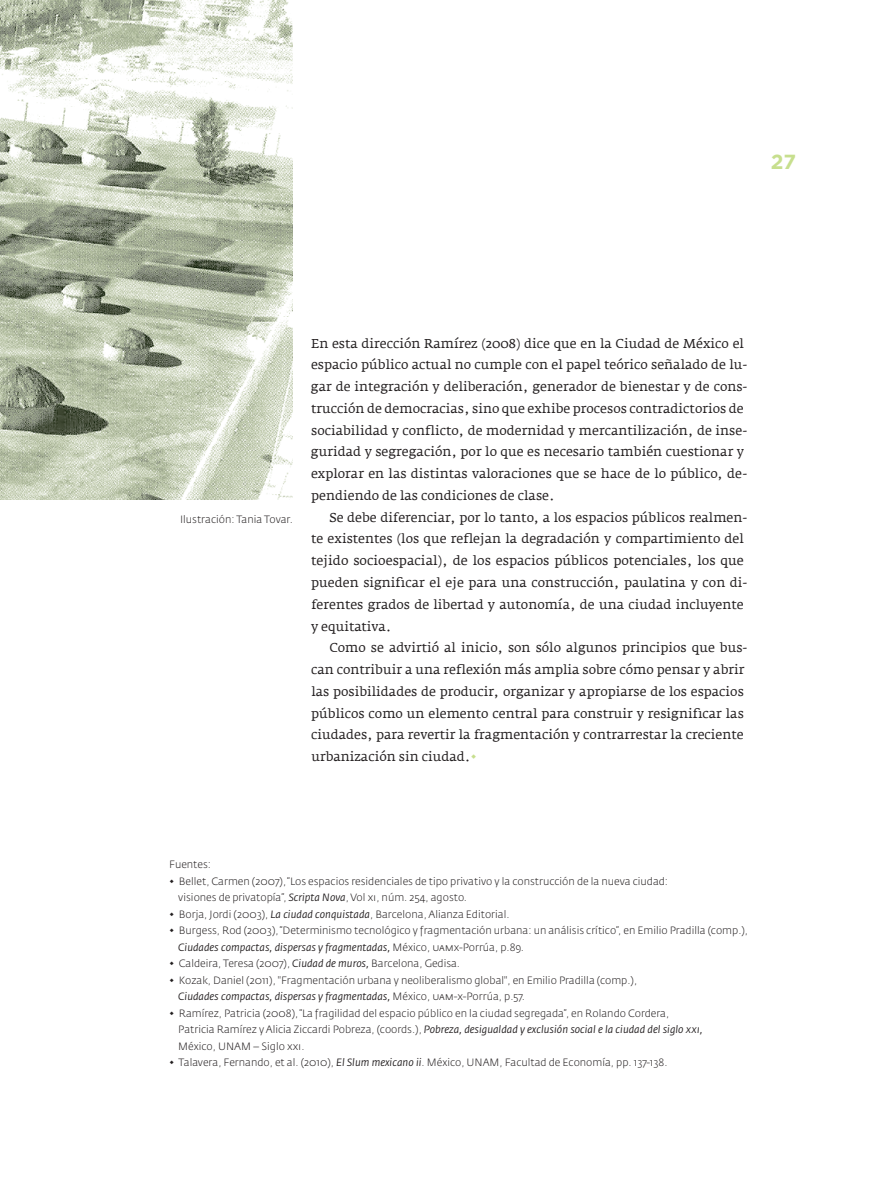
<style>
.page{position:relative;width:872px;height:1191px;background:#fff}
.page>*{position:absolute;margin:0;border:0;box-sizing:border-box;transform-origin:0 0}
.t1{font:700 20.4px "Gotham";color:#c7df8e}
.t2{font:12.9px "Fedra Serif A";color:#231f20}
.t3{font:12.75px "Fedra Serif A";color:#231f20}
.t4{font:300 10.5px/16.5px "Fedra Sans Std";color:#231f20}
.s1{font-family:"Fedra Sans Std";color:#c7df8e}
.s2{font-weight:400;font-style:italic}
</style>
<div class="page">
<img style="left:0;top:0;width:293px;height:500px">
<p class="t1" style="left:770px;top:150px;width:27px">27</p>
<p class="t4" style="left:180px;top:511px;width:114px">Ilustración: Tania Tovar.</p>
<p class="t3" style="left:311px;top:336px;width:434px">En esta dirección Ramírez (2008) dice que en la Ciudad de México el</p>
<p class="t3" style="left:311px;top:357px;width:438px">espacio público actual no cumple con el papel teórico señalado de lu-</p>
<p class="t3" style="left:311px;top:379px;width:438px">gar de integración y deliberación, generador de bienestar y de cons-</p>
<p class="t3" style="left:311px;top:401px;width:434px">trucción de democracias, sino que exhibe procesos contradictorios de</p>
<p class="t3" style="left:311px;top:423px;width:438px">sociabilidad y conflicto, de modernidad y mercantilización, de inse-</p>
<p class="t3" style="left:311px;top:444px;width:435px">guridad y segregación, por lo que es necesario también cuestionar y</p>
<p class="t3" style="left:311px;top:466px;width:438px">explorar en las distintas valoraciones que se hace de lo público, de-</p>
<p class="t3" style="left:311px;top:488px;width:245px">pendiendo de las condiciones de clase.</p>
<p class="t3" style="left:329px;top:510px;width:419px">Se debe diferenciar, por lo tanto, a los espacios públicos realmen-</p>
<p class="t3" style="left:311px;top:531px;width:434px">te existentes (los que reflejan la degradación y compartimiento del</p>
<p class="t2" style="left:311px;top:553px;width:434px">tejido socioespacial), de los espacios públicos potenciales, los que</p>
<p class="t3" style="left:311px;top:575px;width:438px">pueden significar el eje para una construcción, paulatina y con di-</p>
<p class="t3" style="left:311px;top:597px;width:434px">ferentes grados de libertad y autonomía, de una ciudad incluyente</p>
<p class="t3" style="left:311px;top:618px;width:82px">y equitativa.</p>
<p class="t3" style="left:329px;top:640px;width:419px">Como se advirtió al inicio, son sólo algunos principios que bus-</p>
<p class="t3" style="left:311px;top:662px;width:435px">can contribuir a una reflexión más amplia sobre cómo pensar y abrir</p>
<p class="t3" style="left:311px;top:684px;width:434px">las posibilidades de producir, organizar y apropiarse de los espacios</p>
<p class="t3" style="left:311px;top:705px;width:434px">públicos como un elemento central para construir y resignificar las</p>
<p class="t3" style="left:311px;top:727px;width:434px">ciudades, para revertir la fragmentación y contrarrestar la creciente</p>
<p class="t3" style="left:311px;top:749px;width:167px">urbanización sin ciudad.<span class="s1">◆</span></p>
<p class="t4" style="left:169px;top:856px;width:43px">Fuentes:</p>
<p class="t4" style="left:178px;top:873px;width:491px;text-indent:-9px">◆ Bellet, Carmen (2007), “Los espacios residenciales de tipo privativo y la construcción de la nueva ciudad: visiones de privatopía”, <span class="s2">Scripta Nova</span>, Vol xi, núm. 254, agosto.</p>
<p class="t4" style="left:169px;top:906px;width:342px">◆ Borja, Jordi (2003), <span class="s2">La ciudad conquistada</span>, Barcelona, Alianza Editorial.</p>
<p class="t4" style="left:178px;top:922px;width:571px;text-indent:-9px">◆ Burgess, Rod (2003), “Determinismo tecnológico y fragmentación urbana: un análisis crítico”, en Emilio Pradilla (comp.),<br><span class="s2">Ciudades compactas, dispersas y fragmentadas,</span> México, uamx-Porrúa, p.89.</p>
<p class="t4" style="left:169px;top:955px;width:292px">◆ Caldeira, Teresa (2007), <span class="s2">Ciudad de muros,</span> Barcelona, Gedisa.</p>
<p class="t4" style="left:178px;top:972px;width:460px;text-indent:-9px">◆ Kozak, Daniel (2011), "Fragmentación urbana y neoliberalismo global", en Emilio Pradilla (comp.),<br><span class="s2">Ciudades compactas, dispersas y fragmentadas,</span> México, uam-x-Porrúa, p.57.</p>
<p class="t4" style="left:178px;top:1004px;width:526px;text-indent:-9px">◆ Ramírez, Patricia (2008), “La fragilidad del espacio público en la ciudad segregada”, en Rolando Cordera,<br>Patricia Ramírez y Alicia Ziccardi Pobreza, (coords.), <span class="s2">Pobreza, desigualdad y exclusión social e la ciudad del siglo xxi,<br></span>México, UNAM – Siglo xxi.</p>
<p class="t4" style="left:169px;top:1054px;width:500px">◆ Talavera, Fernando, et al. (2010), <span class="s2">El Slum mexicano ii</span>. México, UNAM, Facultad de Economía, pp. 137-138.</p>
</div>
